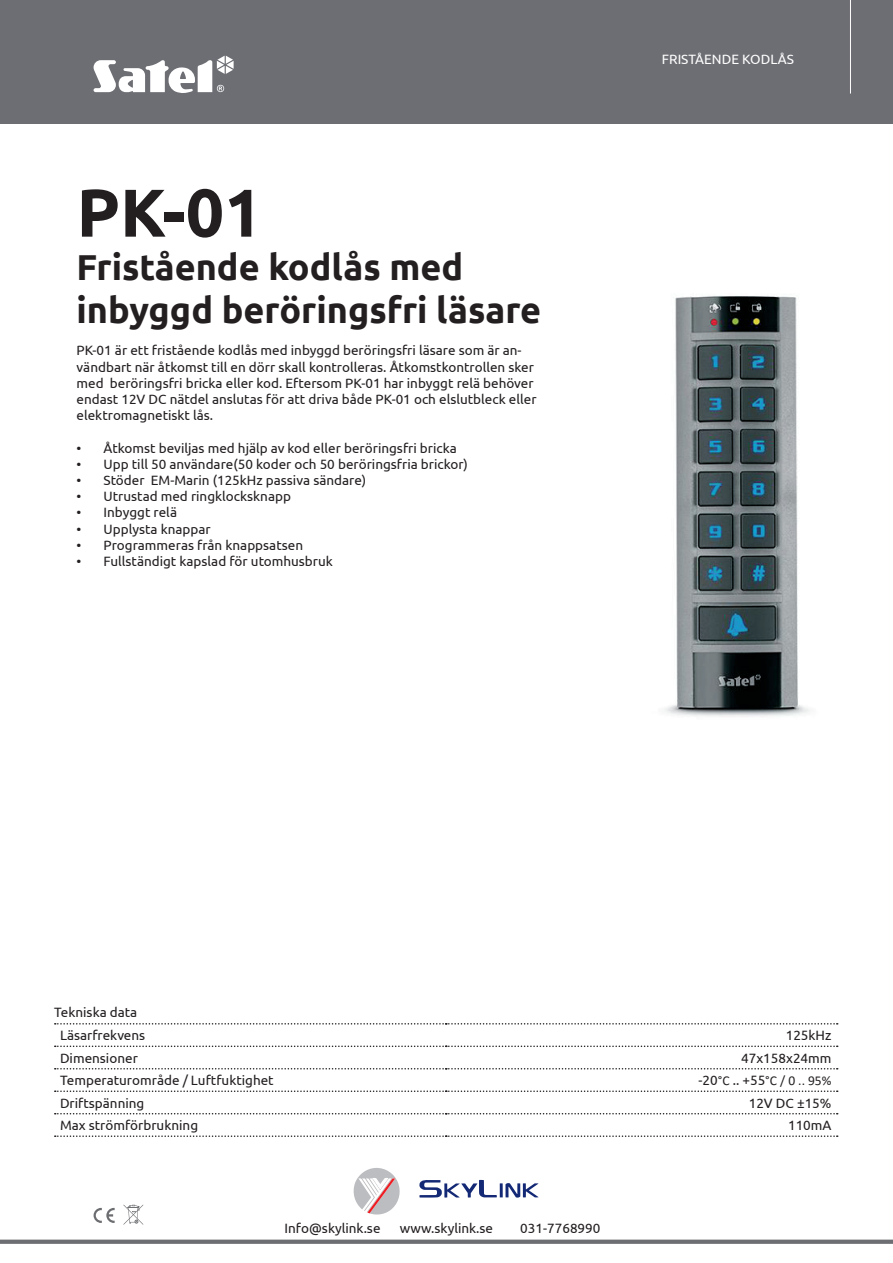
<style>
.page{position:relative;width:893px;height:1263px;background:#fff}
.page>*{position:absolute;margin:0;border:0;box-sizing:border-box;transform-origin:0 0}
.t1{font:700 67.5px "Ubuntu";color:#231f20}
.t2{font:700 36px "Ubuntu";color:#231f20}
.t3{font:13.5px/16.2px "Ubuntu";color:#231f20}
.t4{font:13.5px "Calibri";color:#231f20}
.t5{font:13.5px "Ubuntu";color:#fff}
.s1{font-family:"Ubuntu"}
</style>
<div class="page">
<div style="left:0;top:0;width:893px;height:123px;background:#6d6e74"></div>
<hr style="left:850px;top:0;width:1px;height:94px;background:#fff">
<svg style="left:94px;top:56px;width:140px;height:37px"></svg>
<img style="left:664px;top:296px;width:146px;height:421px">
<div style="left:0;top:1239px;width:893px;height:5px;background:#6d6e74"></div>
<svg style="left:94px;top:1208px;width:21px;height:15px"></svg>
<svg style="left:123px;top:1204px;width:20px;height:21px"></svg>
<svg style="left:55px;top:1023px;width:783px;height:1px"></svg>
<svg style="left:55px;top:1045px;width:783px;height:2px"></svg>
<svg style="left:55px;top:1068px;width:783px;height:1px"></svg>
<svg style="left:55px;top:1090px;width:783px;height:2px"></svg>
<svg style="left:55px;top:1113px;width:783px;height:1px"></svg>
<svg style="left:55px;top:1135px;width:783px;height:2px"></svg>
<svg style="left:419px;top:1180px;width:119px;height:18px"></svg>
<svg style="left:353px;top:1168px;width:47px;height:47px"></svg>
<p class="t1" style="left:77px;top:172px;width:187px">PK-01</p>
<p class="t2" style="left:77px;top:245px;width:388px">Fristående kodlås med</p>
<p class="t2" style="left:77px;top:288px;width:466px">inbyggd beröringsfri läsare</p>
<p class="t3" style="left:77px;top:342px;width:461px">PK-01 är ett fristående kodlås med inbyggd beröringsfri läsare som är an&shy;vändbart när åtkomst till en dörr skall kontrolleras. Åtkomstkontrollen sker med beröringsfri bricka eller kod. Eftersom PK-01 har inbyggt relä behöver endast 12V DC nätdel anslutas för att driva både PK-01 och elslutbleck eller elektromagnetiskt lås.</p>
<p class="t3" style="left:77px;top:439px;width:382px">• Åtkomst beviljas med hjälp av kod eller beröringsfri bricka</p>
<p class="t3" style="left:77px;top:456px;width:393px">• Upp till 50 användare(50 koder och 50 beröringsfria brickor)</p>
<p class="t3" style="left:77px;top:472px;width:291px">• Stöder EM-Marin (125kHz passiva sändare)</p>
<p class="t3" style="left:77px;top:488px;width:216px">• Utrustad med ringklocksknapp</p>
<p class="t3" style="left:77px;top:504px;width:102px">• Inbyggt relä</p>
<p class="t3" style="left:77px;top:520px;width:136px">• Upplysta knappar</p>
<p class="t3" style="left:77px;top:537px;width:228px">• Programmeras från knappsatsen</p>
<p class="t3" style="left:77px;top:553px;width:258px">• Fullständigt kapslad för utomhusbruk</p>
<p class="t5" style="left:662px;top:51px;width:134px">FRISTÅENDE KODLÅS</p>
<p class="t3" style="left:54px;top:1004px;width:85px">Tekniska data</p>
<p class="t3" style="left:60px;top:1027px;width:87px">Läsarfrekvens</p>
<p class="t3" style="left:786px;top:1027px;width:47px">125kHz</p>
<p class="t3" style="left:60px;top:1049px;width:79px">Dimensioner</p>
<p class="t3" style="left:741px;top:1049px;width:92px">47x158x24mm</p>
<p class="t3" style="left:60px;top:1072px;width:215px">Temperaturområde / Luftfuktighet</p>
<p class="t4" style="left:698px;top:1071px;width:134px"><span class="s1">-20</span>°C <span class="s1">.. +55</span>°C / 0 .. 95%</p>
<p class="t3" style="left:60px;top:1094px;width:86px">Driftspänning</p>
<p class="t3" style="left:749px;top:1094px;width:84px">12V DC ±15%</p>
<p class="t3" style="left:60px;top:1117px;width:140px">Max strömförbrukning</p>
<p class="t3" style="left:788px;top:1117px;width:45px">110mA</p>
<p class="t3" style="left:285px;top:1219px;width:97px">Info@skylink.se</p>
<p class="t3" style="left:400px;top:1219px;width:95px">www.skylink.se</p>
<p class="t3" style="left:520px;top:1219px;width:82px">031-7768990</p>
</div>
